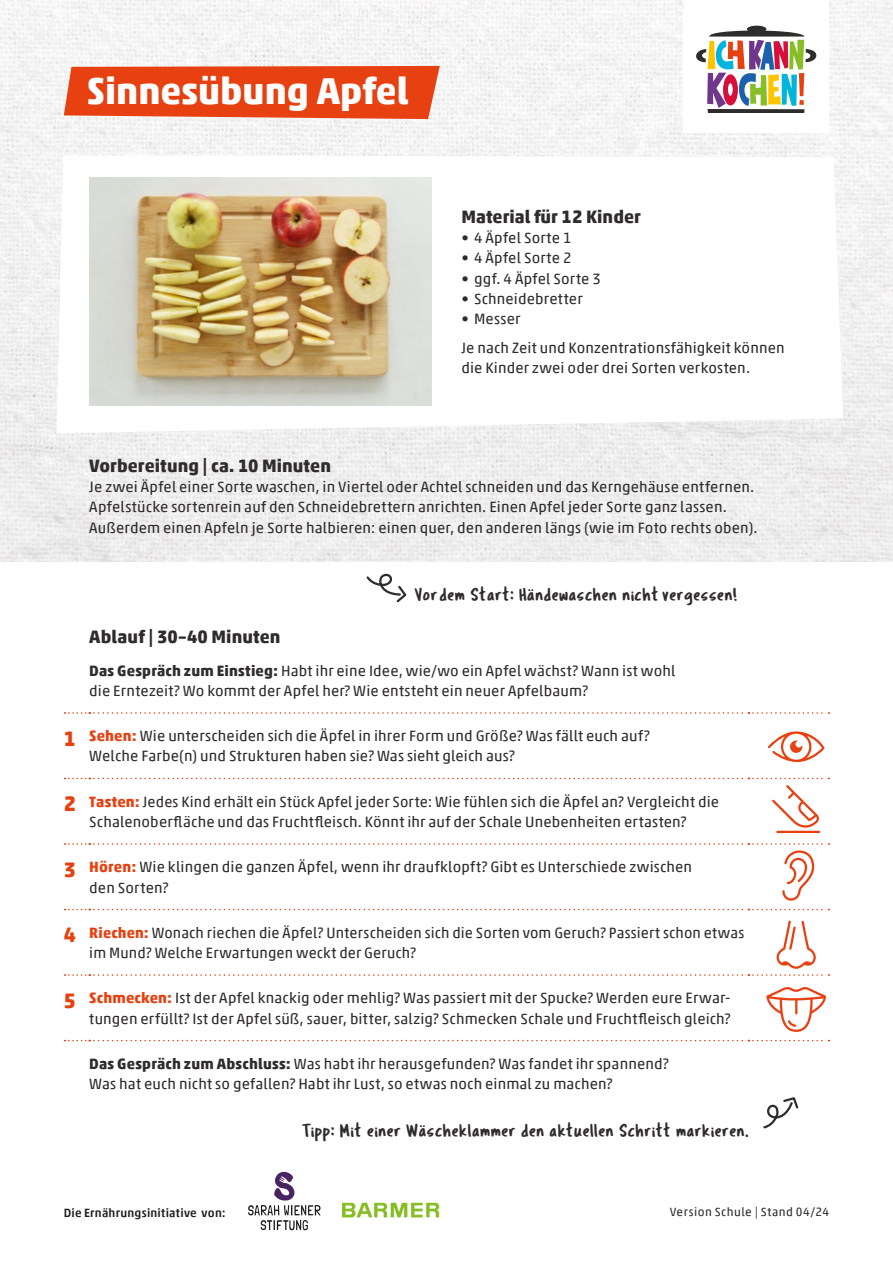
<style>
.page{position:relative;width:893px;height:1263px;background:#fff}
.page>*{position:absolute;margin:0;border:0;box-sizing:border-box;transform-origin:0 0}
.t1{font:700 37.5px "Akko Pro";color:#fff}
.t2{font:18.75px "Tragic Marker";letter-spacing:.025em;color:#2e2d2c}
.t3{font:700 18px "Akko Pro";letter-spacing:.005em;color:#2e2d2c}
.t4{font:15px/20.2px "Akko Pro";letter-spacing:.01em;color:#2e2d2c}
.t5{font:500 12px "Akko Pro";letter-spacing:.02em;color:#1d1d1b}
.t6{font:12px "Akko Pro";letter-spacing:.04em;color:#2e2d2c}
.s1{font-weight:700}
.s2{font-weight:700;font-size:21px;color:#e74111}
.s3{font-weight:700;color:#e74111}
</style>
<div class="page">
<img style="left:0;top:0;width:893px;height:561px">
<svg style="left:56px;top:155px;width:787px;height:278px"></svg>
<svg style="left:763px;top:1097px;width:36px;height:32px"></svg>
<svg style="left:366px;top:573px;width:41px;height:30px"></svg>
<svg style="left:766px;top:987px;width:60px;height:45px"></svg>
<svg style="left:768px;top:731px;width:56px;height:31px"></svg>
<hr style="left:776px;top:831px;width:44px;height:2px;background:#e74111">
<svg style="left:772px;top:785px;width:47px;height:43px"></svg>
<img style="left:89px;top:177px;width:343px;height:228px">
<svg style="left:64px;top:66px;width:376px;height:53px;background:#e74c1f"></svg>
<svg style="left:65px;top:712px;width:764px;height:2px"></svg>
<svg style="left:65px;top:778px;width:764px;height:1px"></svg>
<svg style="left:65px;top:843px;width:764px;height:58px"></svg>
<svg style="left:65px;top:909px;width:764px;height:1px"></svg>
<svg style="left:65px;top:920px;width:764px;height:56px"></svg>
<svg style="left:65px;top:1040px;width:764px;height:1px"></svg>
<div style="left:684px;top:0;width:145px;height:131px;background:#fff"></div>
<div style="left:684px;top:9px;width:145px;height:124px;background:#fff"></div>
<svg style="left:696px;top:26px;width:120px;height:87px"></svg>
<svg style="left:342px;top:1203px;width:97px;height:14px"></svg>
<svg style="left:248px;top:1172px;width:73px;height:58px"></svg>
<h1 class="t1" style="left:87px;top:68px;width:323px">Sinnesübung Apfel</h1>
<p class="t3" style="left:461px;top:206px;width:181px">Material für 12 Kinder</p>
<p class="t4" style="left:461px;top:228px;width:112px">• 4 Äpfel Sorte 1</p>
<p class="t4" style="left:461px;top:248px;width:112px">• 4 Äpfel Sorte 2</p>
<p class="t4" style="left:461px;top:268px;width:141px">• ggf. 4 Äpfel Sorte 3</p>
<p class="t4" style="left:461px;top:288px;width:123px">• Schneidebretter</p>
<p class="t4" style="left:461px;top:304px;width:325px;line-height:28.8px">• Messer<br>Je nach Zeit und Konzentrationsfähigkeit können</p>
<p class="t4" style="left:461px;top:358px;width:290px">die Kinder zwei oder drei Sorten verkosten.</p>
<p class="t3" style="left:89px;top:454px;width:243px">Vorbereitung | ca. 10 Minuten</p>
<p class="t4" style="left:89px;top:476px;width:670px">Je zwei Äpfel einer Sorte waschen, in Viertel oder Achtel schneiden und das Kerngehäuse entfernen.<br>Apfelstücke sortenrein auf den Schneidebrettern anrichten. Einen Apfel jeder Sorte ganz lassen.<br>Außerdem einen Apfeln je Sorte halbieren: einen quer, den anderen längs (wie im Foto rechts oben).</p>
<p class="t3" style="left:89px;top:625px;width:193px">Ablauf | 30–40 Minuten</p>
<p class="t2" style="left:415px;top:582px;width:324px">Vor dem Start: Händewaschen nicht vergessen!</p>
<p class="t4" style="left:89px;top:660px;width:588px"><span class="s1">Das Gespräch zum Einstieg:</span> Habt ihr eine Idee, wie/wo ein Apfel wächst? Wann ist wohl die Erntezeit? Wo kommt der Apfel her? Wie entsteht ein neuer Apfelbaum?</p>
<p class="t4" style="left:89px;top:726px;width:562px;text-indent:-26px"><span class="s2">1</span> <span class="s3">Sehen:</span> Wie unterscheiden sich die Äpfel in ihrer Form und Größe? Was fällt euch auf?<br>Welche Farbe(n) und Strukturen haben sie? Was sieht gleich aus?</p>
<p class="t4" style="left:64px;top:791px;width:657px;text-align:center"><span class="s2">2</span> <span class="s3">Tasten:</span> Jedes Kind erhält ein Stück Apfel jeder Sorte: Wie fühlen sich die Äpfel an? Vergleicht die<br>Schalenober-fläche und das Fruchtfleisch. Könnt ihr auf der Schale Unebenheiten ertasten?</p>
<p class="t4" style="left:89px;top:857px;width:604px;text-indent:-26px"><span class="s2">3</span> <span class="s3">Hören:</span> Wie klingen die ganzen Äpfel, wenn ihr draufklopft? Gibt es Unterschiede zwischen den Sorten?</p>
<p class="t4" style="left:89px;top:922px;width:656px;text-indent:-26px"><span class="s2">4</span> <span class="s3">Riechen:</span> Wonach riechen die Äpfel? Unterscheiden sich die Sorten vom Geruch? Passiert schon etwas im Mund? Welche Erwartungen weckt der Geruch?</p>
<p class="t4" style="left:64px;top:988px;width:668px;text-align:right"><span class="s2">5</span> <span class="s3">Schmecken:</span> Ist der Apfel knackig oder mehlig? Was passiert mit der Spucke? Werden eure Erwar&shy;tungen erfüllt? Ist der Apfel süß, sauer, bitter, salzig? Schmecken Schale und Fruchtfleisch gleich?</p>
<p class="t4" style="left:89px;top:1053px;width:581px"><span class="s1">Das Gespräch zum Abschluss:</span> Was habt ihr herausgefunden? Was fandet ihr spannend?<br>Was hat euch nicht so gefallen? Habt ihr Lust, so etwas noch einmal zu machen?</p>
<p class="t2" style="left:303px;top:1118px;width:448px">Tipp: Mit einer Wäscheklammer den aktuellen Schritt markieren.</p>
<p class="t5" style="left:64px;top:1206px;width:164px">Die Ernährungsinitiative von:</p>
<p class="t6" style="left:670px;top:1205px;width:161px">Version Schule | Stand 04/24</p>
</div>
